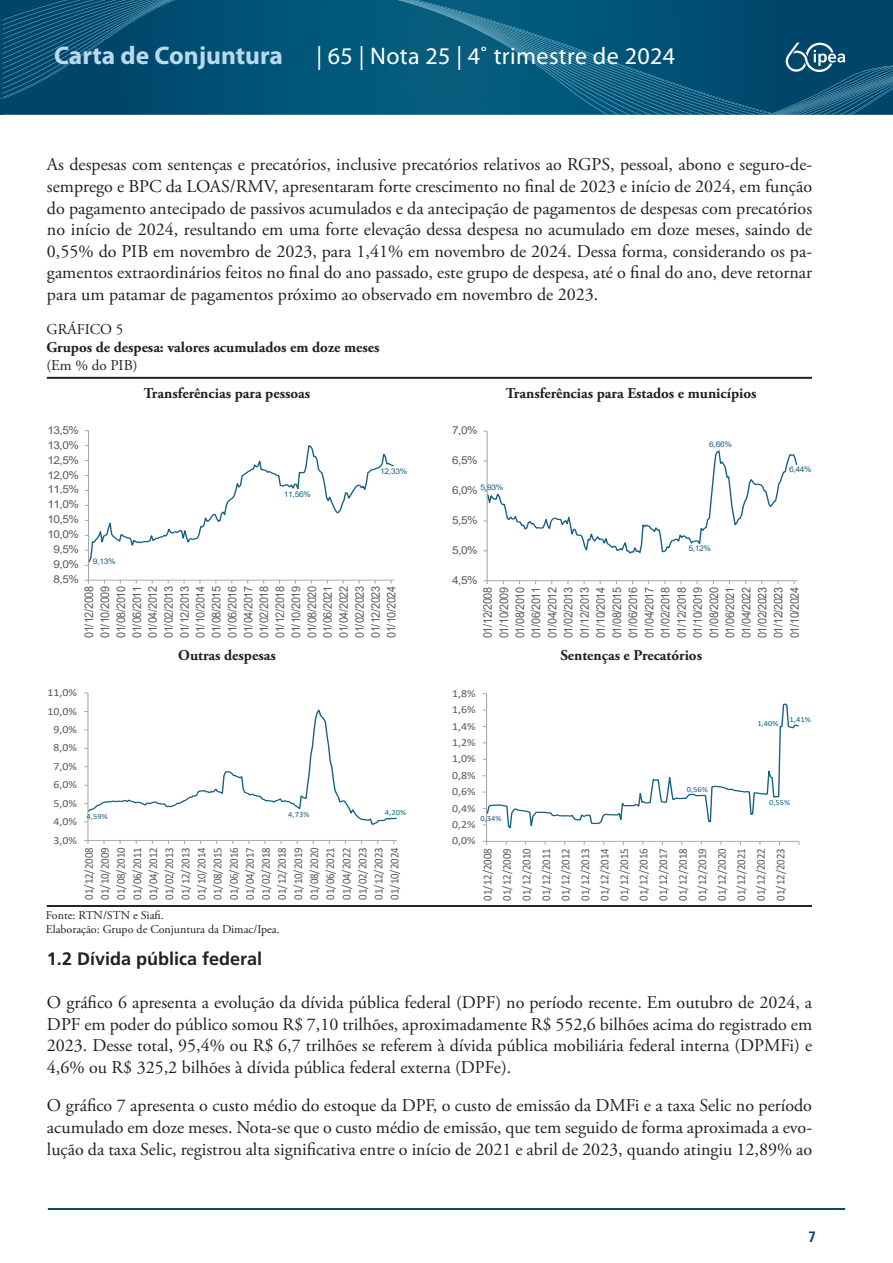
<style>
.page{position:relative;width:893px;height:1263px;background:#fff}
.page>*{position:absolute;margin:0;border:0;box-sizing:border-box;transform-origin:0 0}
.t1{font:700 25.5px "Myriad Pro";color:#b9d9ed}
.t2{font:24px "Myriad Pro";letter-spacing:.015em;color:#fff}
.corpo_de_texto{font:18px/21.6px "Adobe Garamond Pro";color:#231f20;text-align:justify}
.Subtítulo{font:700 18px "Frutiger LT Pro";color:#231f20}
.t3{font:700 15px "Adobe Garamond Pro";color:#231f20}
.t4{font:15px "Adobe Garamond Pro";color:#231f20}
.t5{font:700 condensed 15px "Frutiger LT Pro";color:#013d59}
.t6{font:12px "Adobe Garamond Pro";color:#231f20}
.t7{font:11.85px/15.9px "Arial";letter-spacing:-.05em;color:#595959;text-align:justify;scale:.91 1}
.t8{font:11.85px/16px "Calibri";color:#595959;text-align:justify;scale:.91 1}
.t9{font:10.8px "Calibri";color:#595959;scale:1.09 1}
.t10{font:10.8px "Arial";letter-spacing:-.05em;color:#595959;scale:1.09 1}
.t11{font:7.8px "Calibri";color:#176180;scale:1.09 1}
.t12{font:7.8px "Arial";letter-spacing:-.045em;color:#176180;scale:1.09 1}
</style>
<div class="page">
<hr style="left:48px;top:1208px;width:797px;height:2px;background:#013d59">
<div style="left:175px;top:0;width:223px;height:115px;background:#005578"></div>
<svg style="left:0;top:0;width:175px;height:115px;background:#084e72"></svg>
<svg style="left:398px;top:0;width:495px;height:115px;background:#0b587a"></svg>
<hr style="left:47px;top:905px;width:765px;height:2px;background:#231f20">
<hr style="left:47px;top:377px;width:765px;height:2px;background:#231f20">
<hr style="left:88px;top:431px;width:1px;height:149px;background:#a6a6a6">
<hr style="left:89px;top:580px;width:305px;height:1px;background:#a6a6a6">
<svg style="left:85px;top:445px;width:309px;height:121px"></svg>
<hr style="left:88px;top:693px;width:1px;height:147px;background:#a6a6a6">
<hr style="left:88px;top:840px;width:309px;height:1px;background:#a6a6a6">
<svg style="left:84px;top:707px;width:313px;height:118px"></svg>
<hr style="left:487px;top:431px;width:1px;height:150px;background:#a6a6a6">
<hr style="left:487px;top:580px;width:310px;height:1px;background:#a6a6a6">
<svg style="left:483px;top:580px;width:5px;height:4px"></svg>
<svg style="left:483px;top:449px;width:315px;height:106px"></svg>
<hr style="left:486px;top:694px;width:1px;height:147px;background:#a6a6a6">
<hr style="left:487px;top:841px;width:312px;height:1px;background:#a6a6a6">
<svg style="left:483px;top:703px;width:316px;height:126px"></svg>
<h1 class="t1" style="left:54px;top:39px;width:230px">Carta de Conjuntura</h1>
<h2 class="t2" style="left:316px;top:41px;width:360px">| 65 | Nota 25 | 4˚ trimestre de 2024</h2>
<p class="corpo_de_texto" style="left:47px;top:155px;width:767px">As despesas com sentenças e precatórios, inclusive precatórios relativos ao RGPS, pessoal, abono e seguro-de&shy;semprego e BPC da LOAS/RMV, apresentaram forte crescimento no final de 2023 e início de 2024, em função do pagamento antecipado de passivos acumulados e da antecipação de pagamentos de despesas com precatórios no início de 2024, resultando em uma forte elevação dessa despesa no acumulado em doze meses, saindo de 0,55% do PIB em novembro de 2023, para 1,41% em novembro de 2024. Dessa forma, considerando os pa&shy;gamentos extraordinários feitos no final do ano passado, este grupo de despesa, até o final do ano, deve retornar para um patamar de pagamentos próximo ao observado em novembro de 2023.</p>
<p class="t4" style="left:46px;top:320px;width:78px">GRÁFICO 5</p>
<p class="t3" style="left:46px;top:338px;width:334px">Grupos de despesa: valores acumulados em doze meses</p>
<p class="t4" style="left:46px;top:356px;width:93px">(Em % do PIB)</p>
<p class="t3" style="left:144px;top:384px;width:168px">Transferências para pessoas</p>
<p class="t3" style="left:506px;top:384px;width:252px">Transferências para Estados e municípios</p>
<p class="t10" style="left:47px;top:422px;width:31px">13,5%</p>
<p class="t10" style="left:452px;top:423px;width:25px">7,0%</p>
<p class="t10" style="left:47px;top:437px;width:31px">13,0%</p>
<p class="t12" style="left:709px;top:439px;width:22px">6,66%</p>
<p class="t10" style="left:47px;top:452px;width:31px">12,5%</p>
<p class="t10" style="left:47px;top:467px;width:31px">12,0%</p>
<p class="t12" style="left:380px;top:465px;width:26px">12,33%</p>
<p class="t10" style="left:452px;top:453px;width:25px">6,5%</p>
<p class="t12" style="left:789px;top:463px;width:22px">6,44%</p>
<p class="t10" style="left:47px;top:482px;width:31px">11,5%</p>
<p class="t12" style="left:284px;top:489px;width:26px">11,56%</p>
<p class="t12" style="left:481px;top:482px;width:22px">5,93%</p>
<p class="t10" style="left:452px;top:483px;width:25px">6,0%</p>
<p class="t10" style="left:47px;top:497px;width:31px">11,0%</p>
<p class="t10" style="left:47px;top:512px;width:31px">10,5%</p>
<p class="t10" style="left:452px;top:513px;width:25px">5,5%</p>
<p class="t10" style="left:47px;top:527px;width:31px">10,0%</p>
<p class="t10" style="left:53px;top:542px;width:25px">9,5%</p>
<p class="t10" style="left:452px;top:542px;width:25px">5,0%</p>
<p class="t12" style="left:688px;top:543px;width:22px">5,12%</p>
<p class="t10" style="left:53px;top:557px;width:25px">9,0%</p>
<p class="t12" style="left:93px;top:556px;width:22px">9,13%</p>
<p class="t10" style="left:53px;top:572px;width:25px">8,5%</p>
<p class="t7" style="left:81px;top:638px;width:58px;rotate:-90deg">01/12/2008<br>01/10/2009<br>01/08/2010<br>01/06/2011<br>01/04/2012<br>01/02/2013<br>01/12/2013<br>01/10/2014<br>01/08/2015<br>01/06/2016<br>01/04/2017<br>01/02/2018<br>01/12/2018<br>01/10/2019<br>01/08/2020<br>01/06/2021<br>01/04/2022<br>01/02/2023<br>01/12/2023<br>01/10/2024</p>
<p class="t10" style="left:452px;top:572px;width:25px">4,5%</p>
<p class="t7" style="left:479px;top:638px;width:58px;rotate:-90deg">01/12/2008<br>01/10/2009<br>01/08/2010<br>01/06/2011<br>01/04/2012<br>01/02/2013<br>01/12/2013<br>01/10/2014<br>01/08/2015<br>01/06/2016<br>01/04/2017<br>01/02/2018<br>01/12/2018<br>01/10/2019<br>01/08/2020<br>01/06/2021<br>01/04/2022<br>01/02/2023<br>01/12/2023<br>01/10/2024</p>
<p class="t3" style="left:178px;top:646px;width:99px">Outras despesas</p>
<p class="t3" style="left:560px;top:646px;width:143px">Sentenças e Precatórios</p>
<p class="t9" style="left:47px;top:685px;width:29px">11,0%</p>
<p class="t9" style="left:452px;top:686px;width:23px">1,8%</p>
<p class="t9" style="left:47px;top:703px;width:29px">10,0%</p>
<p class="t9" style="left:53px;top:722px;width:23px">9,0%</p>
<p class="t9" style="left:452px;top:702px;width:23px">1,6%</p>
<p class="t9" style="left:452px;top:718px;width:23px">1,4%</p>
<p class="t11" style="left:757px;top:718px;width:21px">1,40%</p>
<p class="t11" style="left:790px;top:713px;width:21px">1,41%</p>
<p class="t9" style="left:53px;top:740px;width:23px">8,0%</p>
<p class="t9" style="left:452px;top:735px;width:23px">1,2%</p>
<p class="t9" style="left:53px;top:759px;width:23px">7,0%</p>
<p class="t9" style="left:53px;top:777px;width:23px">6,0%</p>
<p class="t9" style="left:452px;top:751px;width:23px">1,0%</p>
<p class="t9" style="left:452px;top:768px;width:23px">0,8%</p>
<p class="t9" style="left:452px;top:784px;width:23px">0,6%</p>
<p class="t11" style="left:687px;top:784px;width:21px">0,56%</p>
<p class="t9" style="left:53px;top:796px;width:23px">5,0%</p>
<p class="t9" style="left:53px;top:814px;width:23px">4,0%</p>
<p class="t11" style="left:87px;top:811px;width:21px">4,59%</p>
<p class="t11" style="left:288px;top:809px;width:21px">4,73%</p>
<p class="t11" style="left:385px;top:807px;width:21px">4,20%</p>
<p class="t9" style="left:452px;top:800px;width:23px">0,4%</p>
<p class="t11" style="left:480px;top:813px;width:21px">0,34%</p>
<p class="t9" style="left:452px;top:817px;width:23px">0,2%</p>
<p class="t11" style="left:769px;top:797px;width:21px">0,55%</p>
<p class="t9" style="left:53px;top:832px;width:23px">3,0%</p>
<p class="t8" style="left:81px;top:900px;width:59px;rotate:-90deg">01/12/2008<br>01/10/2009<br>01/08/2010<br>01/06/2011<br>01/04/2012<br>01/02/2013<br>01/12/2013<br>01/10/2014<br>01/08/2015<br>01/06/2016<br>01/04/2017<br>01/02/2018<br>01/12/2018<br>01/10/2019<br>01/08/2020<br>01/06/2021<br>01/04/2022<br>01/02/2023<br>01/12/2023<br>01/10/2024</p>
<p class="t9" style="left:452px;top:833px;width:23px">0,0%</p>
<p class="t8" style="left:477px;top:900px;width:59px;line-height:19.5px;rotate:-90deg">01/12/2008<br>01/12/2009<br>01/12/2010<br>01/12/2011<br>01/12/2012<br>01/12/2013<br>01/12/2014<br>01/12/2015<br>01/12/2016<br>01/12/2017<br>01/12/2018<br>01/12/2019<br>01/12/2020<br>01/12/2021<br>01/12/2022<br>01/12/2023</p>
<p class="t6" style="left:46px;top:908px;width:119px">Fonte: RTN/STN e Siafi.</p>
<p class="t6" style="left:46px;top:922px;width:235px">Elaboração: Grupo de Conjuntura da Dimac/Ipea.</p>
<p class="Subtítulo" style="left:47px;top:948px;width:217px">1.2 Dívida pública federal</p>
<p class="corpo_de_texto" style="left:47px;top:992px;width:767px">O gráfico 6 apresenta a evolução da dívida pública federal (DPF) no período recente. Em outubro de 2024, a DPF em poder do público somou R$ 7,10 trilhões, aproximadamente R$ 552,6 bilhões acima do registrado em 2023. Desse total, 95,4% ou R$ 6,7 trilhões se referem à dívida pública mobiliária federal interna (DPMFi) e 4,6% ou R$ 325,2 bilhões à dívida pública federal externa (DPFe).</p>
<p class="corpo_de_texto" style="left:47px;top:1095px;width:767px">O gráfico 7 apresenta o custo médio do estoque da DPF, o custo de emissão da DMFi e a taxa Selic no período acumulado em doze meses. Nota-se que o custo médio de emissão, que tem seguido de forma aproximada a evo&shy;lução da taxa Selic, registrou alta significativa entre o início de 2021 e abril de 2023, quando atingiu 12,89% ao</p>
<p class="t5" style="left:808px;top:1228px;width:9px">7</p>
</div>
